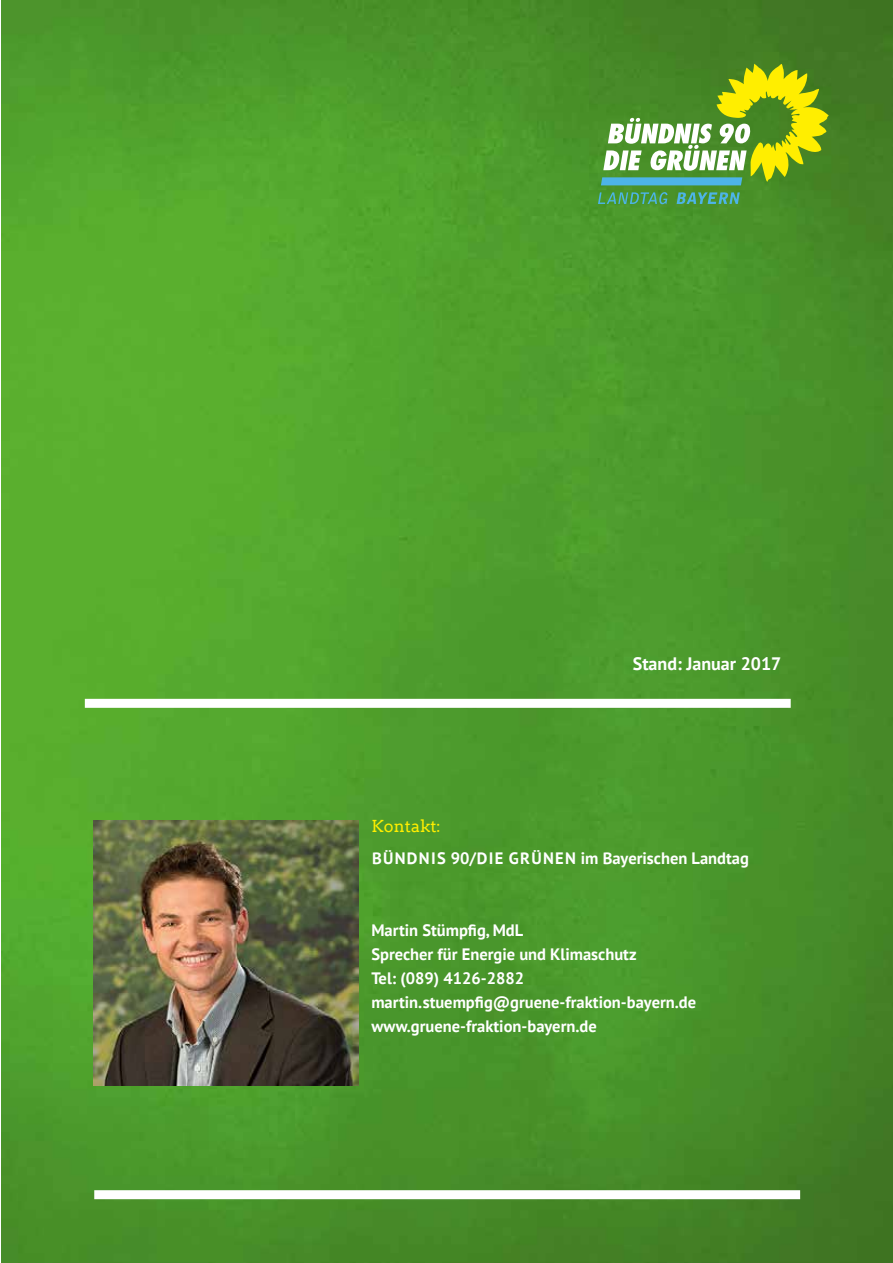
<style>
.page{position:relative;width:893px;height:1263px;background:#fff}
.page>*{position:absolute;margin:0;border:0;box-sizing:border-box;transform-origin:0 0}
.t1{font:700 18px "PT Sans";color:#fff}
.t2{font:700 16.5px/24px "PT Sans";color:#fff}
.t3{font:16.5px "Arvo";color:#fe0}
</style>
<div class="page">
<img style="left:1px;top:0;width:892px;height:1263px">
<svg style="left:598px;top:192px;width:142px;height:12px"></svg>
<svg style="left:601px;top:64px;width:228px;height:121px"></svg>
<div style="left:85px;top:699px;width:706px;height:9px;background:#fff"></div>
<div style="left:94px;top:1190px;width:706px;height:9px;background:#fff"></div>
<img style="left:94px;top:820px;width:264px;height:266px">
<p class="t1" style="left:633px;top:651px;width:150px">Stand: Januar 2017</p>
<p class="t3" style="left:371px;top:816px;width:71px">Kontakt:</p>
<p class="t2" style="left:372px;top:846px;width:378px">BÜNDNIS 90/DIE GRÜNEN im Bayerischen Landtag</p>
<p class="t2" style="left:371px;top:918px;width:326px">Martin Stümpfig, MdL<br>Sprecher für Energie und Klimaschutz<br>Tel: (089) 4126-2882 martin.stuempfig@gruene-fraktion-bayern.de www.gruene-fraktion-bayern.de</p>
</div>
